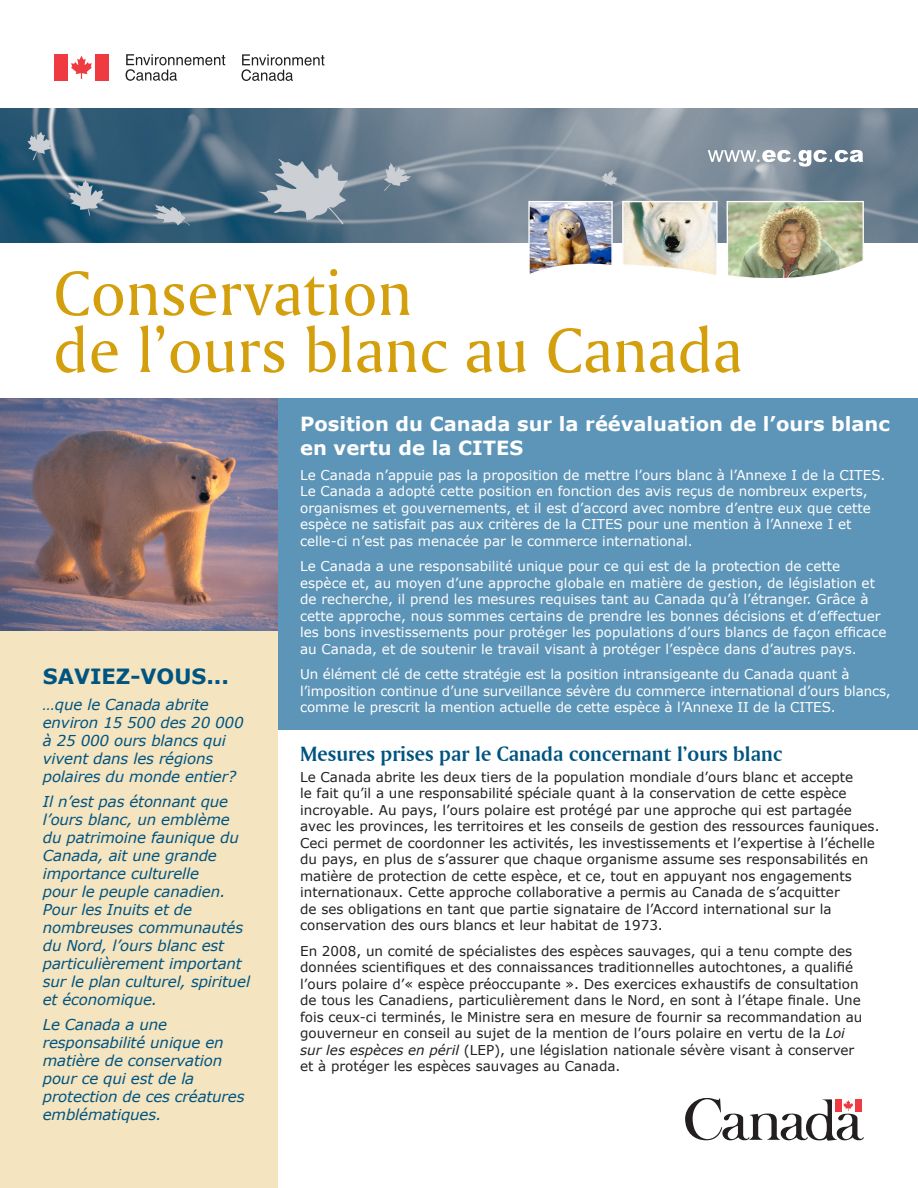
<style>
.page{position:relative;width:918px;height:1188px;background:#fff}
.page>*{position:absolute;margin:0;border:0;box-sizing:border-box;transform-origin:0 0}
.t1{font:66px/57px "Amerigo BT Roman A";color:#d49f0c}
.Sub-title{font:21.75px "Amerigo BT Bold A";color:#005480}
.Main_title{font:700 21px "Verdana";color:#005480}
.Main_title-2{font:700 19.5px/23.4px "Verdana";color:#fff}
.Body_text{font:italic 15px/18px "Verdana";letter-spacing:-.01em;color:#005480}
.Body_text-2{font:13.5px/16.5px "Verdana";color:#231f20}
.Body_text-3{font:13.5px/16.5px "Verdana";color:#fff}
.s1{font-style:italic}
</style>
<div class="page">
<div style="left:274px;top:398px;width:644px;height:332px;background:#5d95b8"></div>
<div style="left:0;top:606px;width:277px;height:582px;background:#f4e4c0"></div>
<img style="left:0;top:398px;width:277px;height:232px">
<img style="left:0;top:108px;width:918px;height:135px">
<svg style="left:685px;top:1098px;width:179px;height:43px"></svg>
<img style="left:528px;top:200px;width:85px;height:74px">
<img style="left:621px;top:200px;width:97px;height:75px">
<svg style="left:241px;top:54px;width:83px;height:27px"></svg>
<svg style="left:126px;top:54px;width:99px;height:27px"></svg>
<div style="left:54px;top:54px;width:13px;height:26px;background:#ee3a41"></div>
<div style="left:96px;top:54px;width:13px;height:26px;background:#ee3a41"></div>
<svg style="left:71px;top:56px;width:21px;height:23px"></svg>
<img style="left:726px;top:200px;width:139px;height:79px">
<svg style="left:708px;top:150px;width:155px;height:17px"></svg>
<p class="t1" style="left:53px;top:263px;width:691px">Conservation<br>de l’ours blanc au Canada</p>
<p class="Main_title" style="left:43px;top:663px;width:188px">SAVIEZ-VOUS...</p>
<p class="Body_text" style="left:43px;top:696px;width:202px">…que le Canada abrite environ 15 500 des 20 000 à 25 000 ours blancs qui vivent dans les régions polaires du monde entier?</p>
<p class="Body_text" style="left:43px;top:792px;width:209px">Il n’est pas étonnant que l’ours blanc, un emblème du patrimoine faunique du<br>Canada, ait une grande importance culturelle<br>pour le peuple canadien.<br>Pour les Inuits et de nombreuses communautés du Nord, l’ours blanc est particulièrement important sur le plan culturel, spirituel et économique.</p>
<p class="Body_text" style="left:43px;top:1015px;width:203px">Le Canada a une responsabilité unique en matière de conservation pour ce qui est de la protection de ces créatures emblématiques.</p>
<p class="Main_title-2" style="left:300px;top:412px;width:591px">Position du Canada sur la réévaluation de l’ours blanc en vertu de la CITES</p>
<p class="Body_text-3" style="left:300px;top:466px;width:587px">Le Canada n’appuie pas la proposition de mettre l’ours blanc à l’Annexe I de la CITES.<br>Le Canada a adopté cette position en fonction des avis reçus de nombreux experts, organismes et gouvernements, et il est d’accord avec nombre d’entre eux que cette espèce ne satisfait pas aux critères de la CITES pour une mention à l’Annexe I et celle-ci n’est pas menacée par le commerce international.</p>
<p class="Body_text-3" style="left:300px;top:558px;width:588px">Le Canada a une responsabilité unique pour ce qui est de la protection de cette espèce et, au moyen d’une approche globale en matière de gestion, de législation et de recherche, il prend les mesures requises tant au Canada qu’à l’étranger. Grâce à cette approche, nous sommes certains de prendre les bonnes décisions et d’effectuer les bons investissements pour protéger les populations d’ours blancs de façon efficace au Canada, et de soutenir le travail visant à protéger l’espèce dans d’autres pays.</p>
<p class="Body_text-3" style="left:300px;top:666px;width:592px">Un élément clé de cette stratégie est la position intransigeante du Canada quant à l’imposition continue d’une surveillance sévère du commerce international d’ours blancs, comme le prescrit la mention actuelle de cette espèce à l’Annexe II de la CITES.</p>
<p class="Sub-title" style="left:300px;top:740px;width:484px">Mesures prises par le Canada concernant l’ours blanc</p>
<p class="Body_text-2" style="left:300px;top:768px;width:581px">Le Canada abrite les deux tiers de la population mondiale d’ours blanc et accepte<br>le fait qu’il a une responsabilité spéciale quant à la conservation de cette espèce incroyable. Au pays, l’ours polaire est protégé par une approche qui est partagée avec les provinces, les territoires et les conseils de gestion des ressources fauniques.<br>Ceci permet de coordonner les activités, les investissements et l’expertise à l’échelle du pays, en plus de s’assurer que chaque organisme assume ses responsabilités en matière de protection de cette espèce, et ce, tout en appuyant nos engagements internationaux. Cette approche collaborative a permis au Canada de s’acquitter<br>de ses obligations en tant que partie signataire de l’Accord international sur la conservation des ours blancs et leur habitat de 1973.</p>
<p class="Body_text-2" style="left:300px;top:942px;width:564px">En 2008, un comité de spécialistes des espèces sauvages, qui a tenu compte des données scientifiques et des connaissances traditionnelles autochtones, a qualifié l’ours polaire d’« espèce préoccupante ». Des exercices exhaustifs de consultation de tous les Canadiens, particulièrement dans le Nord, en sont à l’étape finale. Une fois ceux‑ci terminés, le Ministre sera en mesure de fournir sa recommandation au gouverneur en conseil au sujet de la mention de l’ours polaire en vertu de la <span class="s1">Loi sur les espèces en péril</span> (LEP), une législation nationale sévère visant à conserver et à protéger les espèces sauvages au Canada.</p>
</div>
